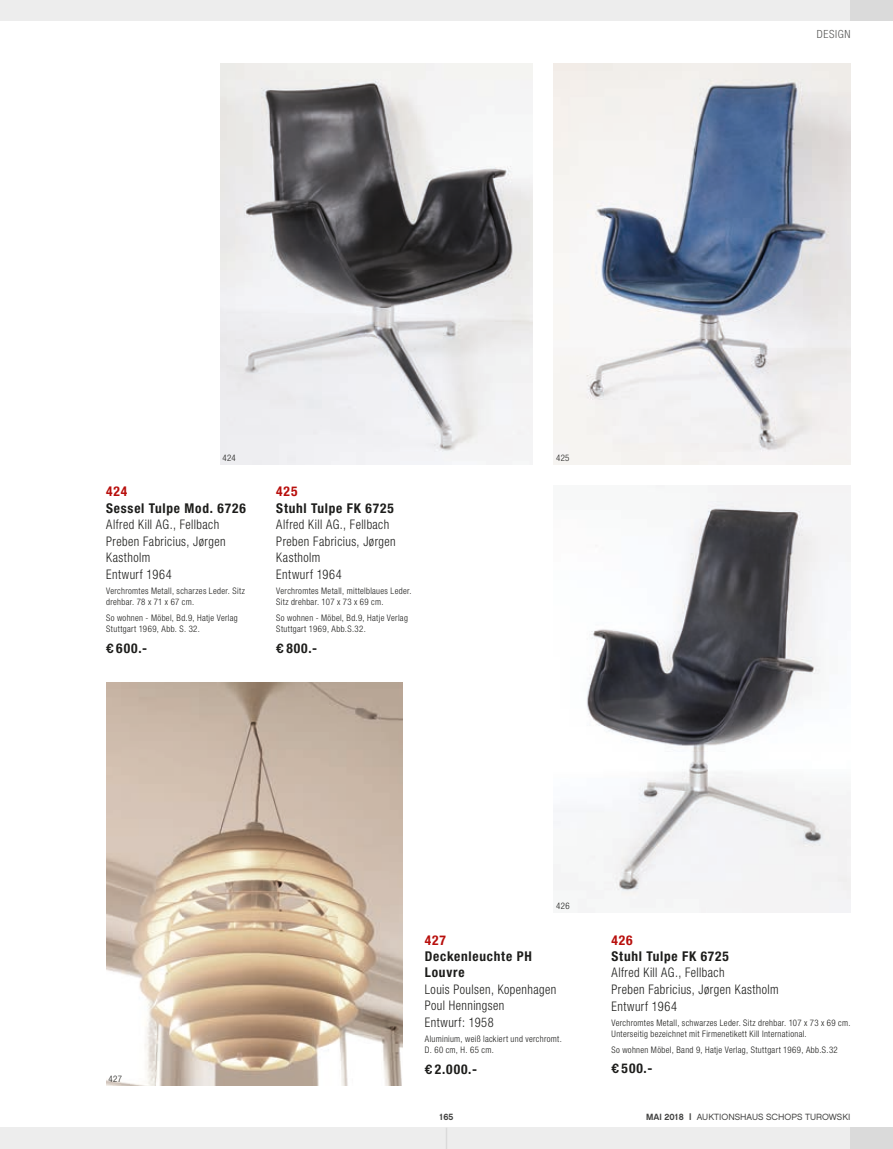
<style>
.page{position:relative;width:893px;height:1149px;background:#fff}
.page>*{position:absolute;margin:0;border:0;box-sizing:border-box;transform-origin:0 0}
.t1{font:700 condensed 13.5px/16.2px "Helvetica Neue";letter-spacing:.06em;color:#1d1d1b}
.t2{font:700 condensed 13.5px "Helvetica Neue";letter-spacing:.065em;color:#b80f0c}
.t3{font:300 condensed 13.2px/16.5px "Helvetica Neue";letter-spacing:.035em;color:#1d1d1b;scale:.94 1}
.t4{font:300 condensed 11.25px "Helvetica Neue";letter-spacing:.055em;color:#575756}
.t5{font:300 condensed 9px/11.2px "Helvetica Neue";letter-spacing:.035em;color:#1d1d1b}
.t6{font:9px "Chalet London Nineteen Sixty";color:#424241}
.t7{font:9px "Chalet New York Nineteen Sixty";color:#424241}
.s1{font-family:"Univers";font-stretch:normal}
.s2{font-family:"Chalet New York Nineteen Sixty"}
</style>
<div class="page">
<div style="left:0;top:0;width:893px;height:21px;background:#ededed"></div>
<div style="left:0;top:1127px;width:893px;height:21px;background:#ededed"></div>
<div style="left:850px;top:0;width:43px;height:21px;background:#dadada"></div>
<div style="left:850px;top:1127px;width:43px;height:21px;background:#dadada"></div>
<svg style="left:446px;top:1128px;width:1px;height:20px"></svg>
<img style="left:220px;top:64px;width:313px;height:400px">
<img style="left:554px;top:64px;width:296px;height:400px">
<img style="left:554px;top:485px;width:296px;height:427px">
<img style="left:106px;top:682px;width:297px;height:402px">
<p class="t4" style="left:817px;top:28px;width:35px">DESIGN</p>
<p class="t5" style="left:222px;top:452px;width:15px">424</p>
<p class="t5" style="left:556px;top:452px;width:15px">425</p>
<h1 class="t2" style="left:106px;top:483px;width:23px">424</h1>
<h1 class="t1" style="left:106px;top:499px;width:141px">Sessel Tulpe Mod. 6726</h1>
<h2 class="t3" style="left:106px;top:516px;width:129px">Alfred Kill AG., Fellbach<br>Preben Fabricius, Jørgen<br>Kastholm<br>Entwurf 1964</h2>
<p class="t5" style="left:106px;top:585px;width:140px">Verchromtes Metall, scharzes Leder. Sitz drehbar. 78 x 71 x 67 cm.</p>
<p class="t5" style="left:106px;top:612px;width:133px">So wohnen - Möbel, Bd.9, Hatje Verlag<br>Stuttgart 1969, Abb. S. 32.</p>
<h1 class="t1" style="left:106px;top:639px;width:42px"><span class="s1">€</span> 600.-</h1>
<h1 class="t2" style="left:276px;top:483px;width:23px">425</h1>
<h1 class="t1" style="left:276px;top:499px;width:119px">Stuhl Tulpe FK 6725</h1>
<h2 class="t3" style="left:276px;top:516px;width:129px">Alfred Kill AG., Fellbach<br>Preben Fabricius, Jørgen<br>Kastholm<br>Entwurf 1964</h2>
<p class="t5" style="left:276px;top:585px;width:137px">Verchromtes Metall, mittelblaues Leder.<br>Sitz drehbar. 107 x 73 x 69 cm.</p>
<p class="t5" style="left:276px;top:612px;width:133px">So wohnen - Möbel, Bd.9, Hatje Verlag<br>Stuttgart 1969, Abb.S.32.</p>
<h1 class="t1" style="left:276px;top:639px;width:42px"><span class="s1">€</span> 800.-</h1>
<p class="t5" style="left:109px;top:1072px;width:15px">427</p>
<p class="t5" style="left:556px;top:899px;width:15px">426</p>
<h1 class="t2" style="left:425px;top:931px;width:23px">427</h1>
<h1 class="t1" style="left:425px;top:947px;width:109px">Deckenleuchte PH<br>Louvre</h1>
<h2 class="t3" style="left:425px;top:980px;width:141px">Louis Poulsen, Kopenhagen<br>Poul Henningsen<br>Entwurf: 1958</h2>
<p class="t5" style="left:425px;top:1032px;width:139px">Aluminium, weiß lackiert und verchromt.<br>D. 60 cm, H. 65 cm.</p>
<h1 class="t1" style="left:425px;top:1060px;width:54px"><span class="s1">€</span> 2.000.-</h1>
<h1 class="t2" style="left:611px;top:931px;width:23px">426</h1>
<h1 class="t1" style="left:611px;top:947px;width:119px">Stuhl Tulpe FK 6725</h1>
<h2 class="t3" style="left:611px;top:964px;width:179px">Alfred Kill AG., Fellbach<br>Preben Fabricius, Jørgen Kastholm<br>Entwurf 1964</h2>
<p class="t5" style="left:611px;top:1016px;width:241px">Verchromtes Metall, schwarzes Leder. Sitz drehbar. 107 x 73 x 69 cm.<br>Unterseitig bezeichnet mit Firmenetikett Kill International.</p>
<p class="t5" style="left:611px;top:1043px;width:228px">So wohnen Möbel, Band 9, Hatje Verlag, Stuttgart 1969, Abb.S.32</p>
<h1 class="t1" style="left:611px;top:1059px;width:42px"><span class="s1">€</span> 500.-</h1>
<p class="t7" style="left:440px;top:1110px;width:15px">165</p>
<p class="t6" style="left:646px;top:1110px;width:206px"><span class="s2">MAI 2018 |</span> AUKTIONSHAUS SCHOPS TUROWSKI</p>
</div>
